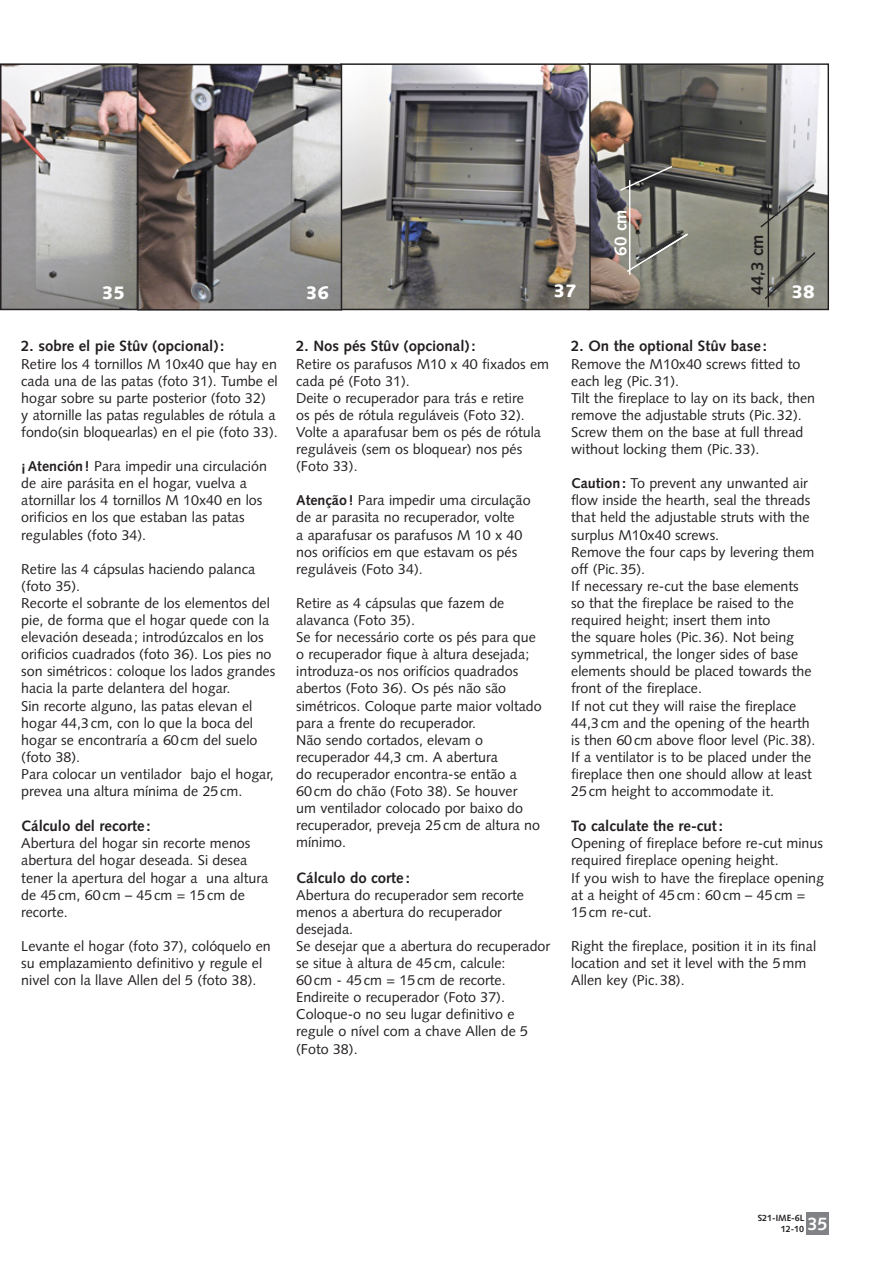
<style>
.page{position:relative;width:893px;height:1263px;background:#fff}
.page>*{position:absolute;margin:0;border:0;box-sizing:border-box;transform-origin:0 0}
.numeroDePhotoBlanc{font:900 18px "Syntax LT Std";color:#fff}
.t1{font:700 17.1px "Syntax LT Std";color:#231f20}
.t2{font:700 17.1px "Syntax LT Std";color:#fff}
.sous-titre_FR{font:700 15px "Syntax LT Std";color:#231f20}
.Normal_FR{font:14.25px/17.1px "Syntax LT Std";color:#231f20}
.t3{font:700 9px/10.8px "Syntax LT Std";color:#231f20}
.s1{font-weight:700}
.s2{font-size:18px;color:#fff}
</style>
<div class="page">
<div style="left:806px;top:1212px;width:23px;height:23px;background:#808285"></div>
<svg style="left:587px;top:63px;width:242px;height:248px"></svg>
<img style="left:343px;top:66px;width:245px;height:241px">
<div style="left:340px;top:63px;width:251px;height:247px;border:2px solid #231f20"></div>
<hr style="left:629px;top:180px;width:1px;height:95px;background:#fff">
<svg style="left:618px;top:165px;width:56px;height:27px"></svg>
<svg style="left:625px;top:232px;width:64px;height:41px"></svg>
<svg style="left:763px;top:251px;width:54px;height:50px"></svg>
<hr style="left:768px;top:194px;width:1px;height:113px;background:#231f20">
<svg style="left:759px;top:183px;width:57px;height:46px"></svg>
<svg style="left:3px;top:66px;width:132px;height:241px"></svg>
<div style="left:0;top:63px;width:138px;height:247px;border:2px solid #231f20"></div>
<img style="left:140px;top:67px;width:199px;height:241px">
<div style="left:137px;top:64px;width:205px;height:247px;border:2px solid #231f20"></div>
<p class="numeroDePhotoBlanc" style="left:102px;top:282px;width:25px">35</p>
<p class="numeroDePhotoBlanc" style="left:306px;top:282px;width:25px">36</p>
<p class="t2" style="left:611px;top:256px;width:48px;rotate:-90deg">60 cm</p>
<p class="t1" style="left:747px;top:295px;width:62px;rotate:-90deg">44,3 cm</p>
<p class="numeroDePhotoBlanc" style="left:554px;top:280px;width:25px">37</p>
<p class="numeroDePhotoBlanc" style="left:792px;top:281px;width:25px">38</p>
<p class="sous-titre_FR" style="left:21px;top:338px;width:205px">2. sobre el pie Stûv (opcional):</p>
<p class="Normal_FR" style="left:21px;top:355px;width:258px">Retire los 4 tornillos M 10x40 que hay en cada una de las patas (foto 31). Tumbe el hogar sobre su parte posterior (foto 32)<br>y atornille las patas regulables de rótula a fondo(sin bloquearlas) en el pie (foto 33).</p>
<p class="Normal_FR" style="left:21px;top:458px;width:247px"><span class="s1">¡Atención!</span> Para impedir una circulación de aire parásita en el hogar, vuelva a atornillar los 4 tornillos M 10x40 en los orificios en los que estaban las patas regulables (foto 34).</p>
<p class="Normal_FR" style="left:21px;top:560px;width:235px">Retire las 4 cápsulas haciendo palanca (foto 35).</p>
<p class="Normal_FR" style="left:21px;top:594px;width:256px">Recorte el sobrante de los elementos del pie, de forma que el hogar quede con la elevación deseada ; introdúzcalos en los orificios cuadrados (foto 36). Los pies no son simétricos: coloque los lados grandes hacia la parte delantera del hogar.</p>
<p class="Normal_FR" style="left:21px;top:697px;width:254px">Sin recorte alguno, las patas elevan el hogar 44,3cm, con lo que la boca del hogar se encontraría a 60cm del suelo (foto 38).<br>Para colocar un ventilador bajo el hogar, prevea una altura mínima de 25cm.</p>
<p class="sous-titre_FR" style="left:21px;top:817px;width:131px">Cálculo del recorte:</p>
<p class="Normal_FR" style="left:21px;top:835px;width:249px">Abertura del hogar sin recorte menos abertura del hogar deseada. Si desea tener la apertura del hogar a una altura de 45cm, 60cm – 45cm = 15cm de recorte.</p>
<p class="Normal_FR" style="left:21px;top:937px;width:251px">Levante el hogar (foto 37), colóquelo en su emplazamiento definitivo y regule el nivel con la llave Allen del 5 (foto 38).</p>
<p class="sous-titre_FR" style="left:296px;top:338px;width:181px">2. Nos pés Stûv (opcional):</p>
<p class="Normal_FR" style="left:296px;top:355px;width:254px">Retire os parafusos M10 x 40 fixados em cada pé (Foto 31).</p>
<p class="Normal_FR" style="left:296px;top:389px;width:246px">Deite o recuperador para trás e retire<br>os pés de rótula reguláveis (Foto 32).<br>Volte a aparafusar bem os pés de rótula reguláveis (sem os bloquear) nos pés (Foto 33).</p>
<p class="Normal_FR" style="left:296px;top:492px;width:236px"><span class="s1">Atenção!</span> Para impedir uma circulação de ar parasita no recuperador, volte<br>a aparafusar os parafusos M 10 x 40 nos orifícios em que estavam os pés reguláveis (Foto 34).</p>
<p class="Normal_FR" style="left:296px;top:594px;width:210px">Retire as 4 cápsulas que fazem de alavanca (Foto 35).</p>
<p class="Normal_FR" style="left:296px;top:629px;width:247px">Se for necessário corte os pés para que o recuperador fique à altura desejada; introduza-os nos orifícios quadrados abertos (Foto 36). Os pés não são simétricos. Coloque parte maior voltado para a frente do recuperador.</p>
<p class="Normal_FR" style="left:296px;top:731px;width:245px">Não sendo cortados, elevam o recuperador 44,3 cm. A abertura<br>do recuperador encontra-se então a<br>60cm do chão (Foto 38). Se houver um ventilador colocado por baixo do recuperador, preveja 25cm de altura no mínimo.</p>
<p class="sous-titre_FR" style="left:296px;top:869px;width:115px">Cálculo do corte:</p>
<p class="Normal_FR" style="left:296px;top:886px;width:229px">Abertura do recuperador sem recorte menos a abertura do recuperador desejada.</p>
<p class="Normal_FR" style="left:296px;top:937px;width:256px">Se desejar que a abertura do recuperador se situe à altura de 45cm, calcule:</p>
<p class="Normal_FR" style="left:296px;top:972px;width:211px">60cm - 45cm = 15cm de recorte.</p>
<p class="Normal_FR" style="left:296px;top:989px;width:233px">Endireite o recuperador (Foto 37).<br>Coloque-o no seu lugar definitivo e regule o nível com a chave Allen de 5 (Foto 38).</p>
<p class="sous-titre_FR" style="left:571px;top:338px;width:197px">2. On the optional Stûv base:</p>
<p class="Normal_FR" style="left:571px;top:355px;width:231px">Remove the M10x40 screws fitted to each leg (Pic.31).</p>
<p class="Normal_FR" style="left:571px;top:389px;width:245px">Tilt the fireplace to lay on its back, then remove the adjustable struts (Pic.32).<br>Screw them on the base at full thread without locking them (Pic.33).</p>
<p class="Normal_FR" style="left:571px;top:475px;width:241px"><span class="s1">Caution:</span> To prevent any unwanted air flow inside the hearth, seal the threads that held the adjustable struts with the surplus M10x40 screws.</p>
<p class="Normal_FR" style="left:571px;top:543px;width:245px">Remove the four caps by levering them off (Pic.35).</p>
<p class="Normal_FR" style="left:571px;top:577px;width:242px">If necessary re-cut the base elements so that the fireplace be raised to the required height; insert them into<br>the square holes (Pic.36). Not being symmetrical, the longer sides of base elements should be placed towards the front of the fireplace.</p>
<p class="Normal_FR" style="left:571px;top:697px;width:246px">If not cut they will raise the fireplace 44,3cm and the opening of the hearth is then 60cm above floor level (Pic.38).<br>If a ventilator is to be placed under the fireplace then one should allow at least 25cm height to accommodate it.</p>
<p class="sous-titre_FR" style="left:571px;top:817px;width:153px">To calculate the re-cut:</p>
<p class="Normal_FR" style="left:571px;top:835px;width:253px">Opening of fireplace before re-cut minus required fireplace opening height.</p>
<p class="Normal_FR" style="left:571px;top:869px;width:254px">If you wish to have the fireplace opening at a height of 45cm: 60cm – 45cm =<br>15cm re-cut.</p>
<p class="Normal_FR" style="left:571px;top:937px;width:246px">Right the fireplace, position it in its final location and set it level with the 5mm<br>Allen key (Pic.38).</p>
<p class="t3" style="left:781px;top:1212px;width:48px;text-indent:-23px">S21-IME-6L<br>12-10 <span class="s2">35</span></p>
</div>
